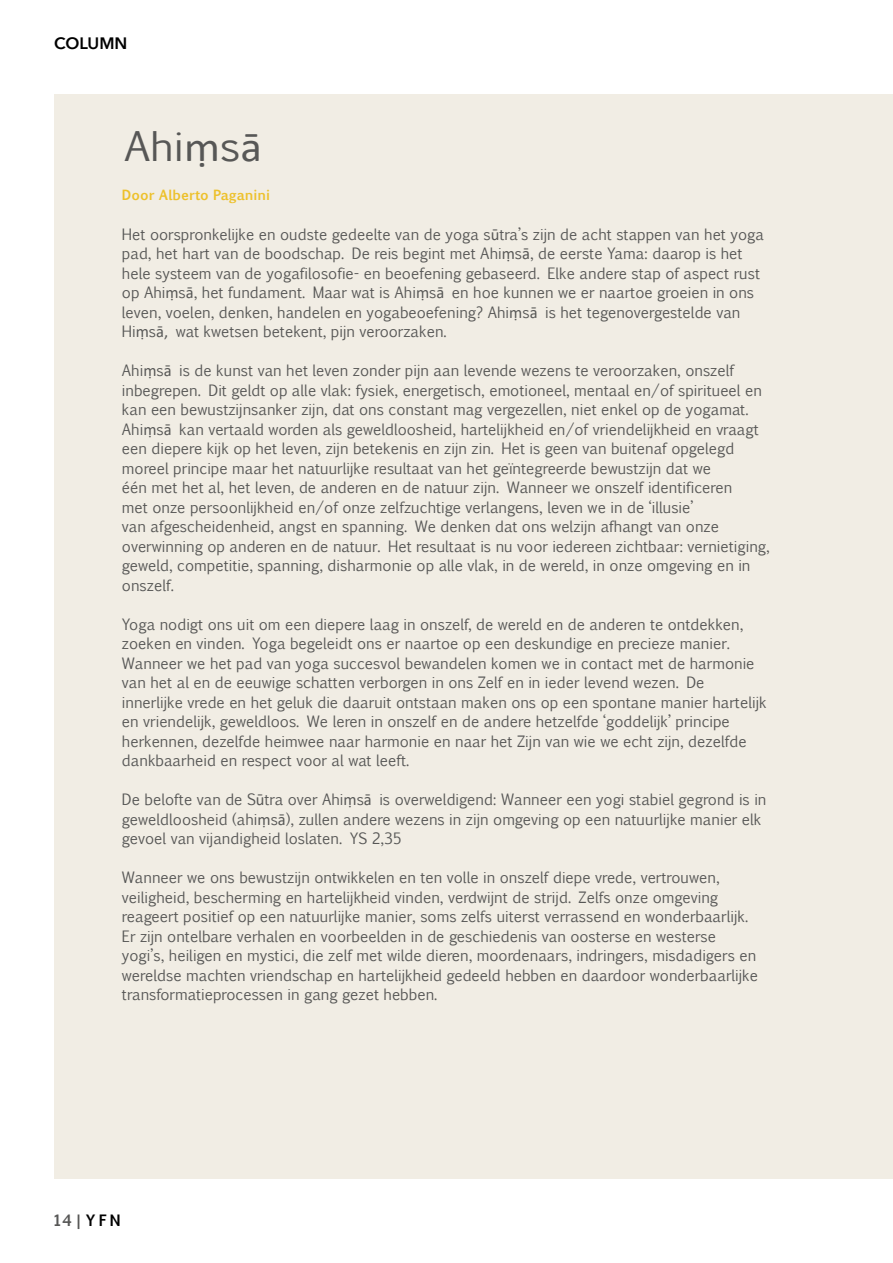
<style>
.page{position:relative;width:893px;height:1263px;background:#fff}
.page>*{position:absolute;margin:0;border:0;box-sizing:border-box;transform-origin:0 0}
.t1{font:39px "Euphemia UCAS";color:#575756;scale:1.08 1}
.t2{font:600 16.5px "Avenir Next";color:#000}
.t3{font:15px/19.5px "Euphemia UCAS";color:#575756}
.t4{font:700 15px "Euphemia UCAS";color:#575756}
.t5{font:700 13.5px "Euphemia UCAS";color:#edc12c}
.s1{font-family:"Calibri";font-size:41.85px}
.s2{font-family:"Calibri";font-size:16.5px}
.s3{color:#000}
</style>
<div class="page">
<div style="left:54px;top:95px;width:839px;height:1084px;background:#f1ede4"></div>
<p class="t2" style="left:54px;top:29px;width:75px">COLUMN</p>
<h1 class="t1" style="left:124px;top:117px;width:129px">Ahi<span class="s1">ṃ</span>s<span class="s1">ā</span></h1>
<p class="t5" style="left:122px;top:185px;width:150px">Door Alberto Paganini</p>
<p class="t3" style="left:122px;top:224px;width:644px">Het oorspronkelijke en oudste gedeelte van de yoga s<span class="s2">ū</span>tra’s zijn de acht stappen van het yoga pad, het hart van de boodschap. De reis begint met Ahi<span class="s2">ṃ</span>s<span class="s2">ā</span>, de eerste Yama: daarop is het hele systeem van de yogafilosofie- en beoefening gebaseerd. Elke andere stap of aspect rust op Ahi<span class="s2">ṃ</span>s<span class="s2">ā</span>, het fundament. Maar wat is Ahi<span class="s2">ṃ</span>s<span class="s2">ā</span> en hoe kunnen we er naartoe groeien in ons leven, voelen, denken, handelen en yogabeoefening? Ahi<span class="s2">ṃ</span>s<span class="s2">ā</span> is het tegenovergestelde van Hi<span class="s2">ṃ</span>s<span class="s2">ā,</span> wat kwetsen betekent, pijn veroorzaken.</p>
<p class="t3" style="left:122px;top:360px;width:649px">Ahi<span class="s2">ṃ</span>s<span class="s2">ā</span> is de kunst van het leven zonder pijn aan levende wezens te veroorzaken, onszelf inbegrepen. Dit geldt op alle vlak: fysiek, energetisch, emotioneel, mentaal en/of spiritueel en kan een bewustzijnsanker zijn, dat ons constant mag vergezellen, niet enkel op de yogamat.<br>Ahi<span class="s2">ṃ</span>s<span class="s2">ā</span> kan vertaald worden als geweldloosheid, hartelijkheid en/of vriendelijkheid en vraagt een diepere kijk op het leven, zijn betekenis en zijn zin. Het is geen van buitenaf opgelegd moreel principe maar het natuurlijke resultaat van het geïntegreerde bewustzijn dat we<br>één met het al, het leven, de anderen en de natuur zijn. Wanneer we onszelf identificeren<br>met onze persoonlijkheid en/of onze zelfzuchtige verlangens, leven we in de ‘illusie’<br>van afgescheidenheid, angst en spanning. We denken dat ons welzijn afhangt van onze overwinning op anderen en de natuur. Het resultaat is nu voor iedereen zichtbaar: vernietiging, geweld, competitie, spanning, disharmonie op alle vlak, in de wereld, in onze omgeving en in onszelf.</p>
<p class="t3" style="left:122px;top:614px;width:646px">Yoga nodigt ons uit om een diepere laag in onszelf, de wereld en de anderen te ontdekken, zoeken en vinden. Yoga begeleidt ons er naartoe op een deskundige en precieze manier.<br>Wanneer we het pad van yoga succesvol bewandelen komen we in contact met de harmonie van het al en de eeuwige schatten verborgen in ons Zelf en in ieder levend wezen. De innerlijke vrede en het geluk die daaruit ontstaan maken ons op een spontane manier hartelijk en vriendelijk, geweldloos. We leren in onszelf en de andere hetzelfde ‘goddelijk’ principe herkennen, dezelfde heimwee naar harmonie en naar het Zijn van wie we echt zijn, dezelfde dankbaarheid en respect voor al wat leeft.</p>
<p class="t3" style="left:122px;top:789px;width:646px">De belofte van de S<span class="s2">ū</span>tra over Ahi<span class="s2">ṃ</span>s<span class="s2">ā</span> is overweldigend: Wanneer een yogi stabiel gegrond is in geweldloosheid (ahi<span class="s2">ṃ</span>s<span class="s2">ā</span>), zullen andere wezens in zijn omgeving op een natuurlijke manier elk gevoel van vijandigheid loslaten. YS 2,35</p>
<p class="t3" style="left:122px;top:867px;width:638px">Wanneer we ons bewustzijn ontwikkelen en ten volle in onszelf diepe vrede, vertrouwen, veiligheid, bescherming en hartelijkheid vinden, verdwijnt de strijd. Zelfs onze omgeving reageert positief op een natuurlijke manier, soms zelfs uiterst verrassend en wonderbaarlijk.<br>Er zijn ontelbare verhalen en voorbeelden in de geschiedenis van oosterse en westerse yogi’s, heiligen en mystici, die zelf met wilde dieren, moordenaars, indringers, misdadigers en wereldse machten vriendschap en hartelijkheid gedeeld hebben en daardoor wonderbaarlijke transformatieprocessen in gang gezet hebben.</p>
<p class="t4" style="left:54px;top:1209px;width:68px">14|<span class="s3">YFN</span></p>
</div>
